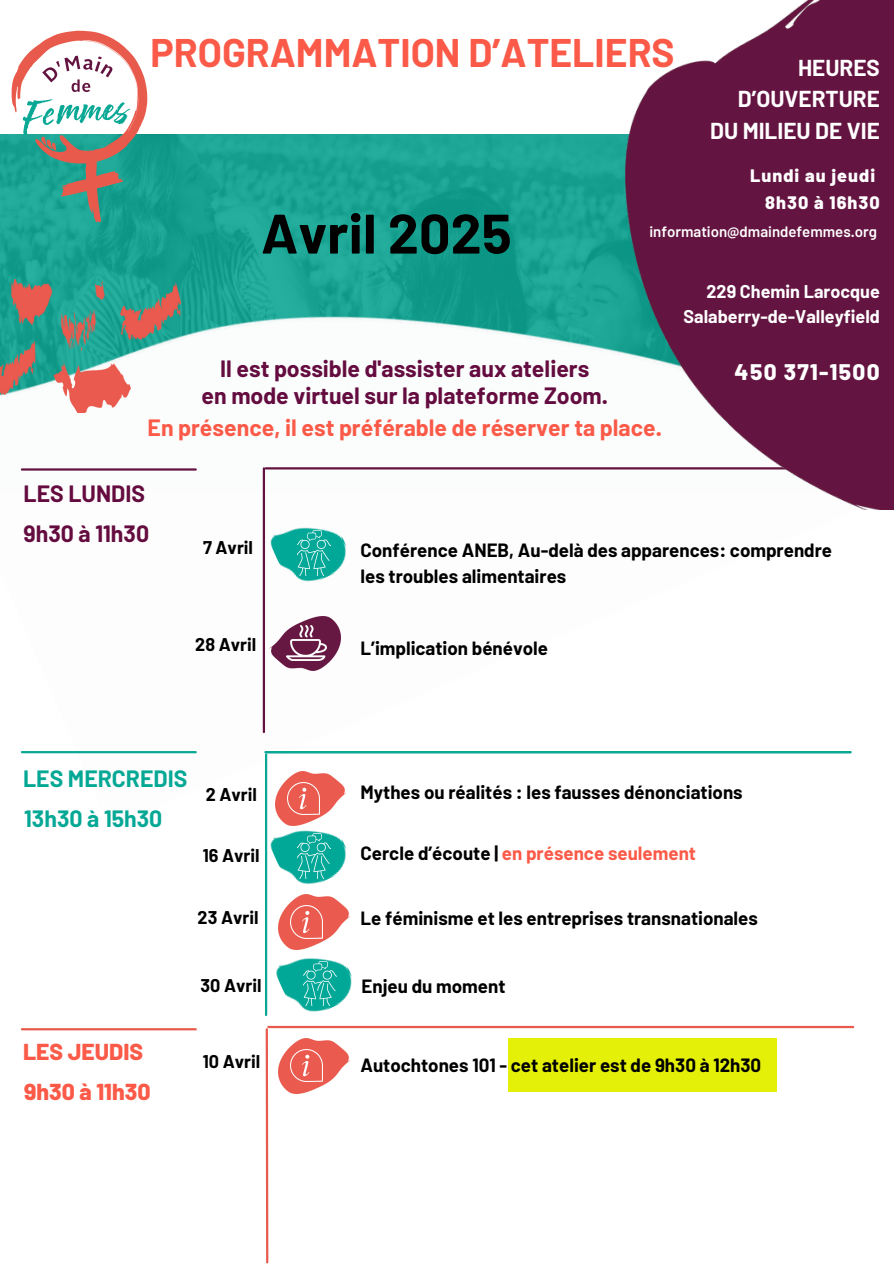
<style>
.page{position:relative;width:894px;height:1264px;background:#fff}
.page>*{position:absolute;margin:0;border:0;box-sizing:border-box;transform-origin:0 0}
.t1{font:700 55.5px "Barlow";color:#000}
.t2{font:700 39px "Barlow";color:#fb5a48}
.t3{font:700 23.1px/27.8px "Barlow";color:#640c3f;text-align:center}
.t4{font:700 23.1px "Barlow";color:#fb5a48}
.t5{font:700 23.1px "Barlow";color:#05a895}
.t6{font:800 23.1px "Barlow";color:#fb5a48}
.t7{font:700 22.5px/31.5px "Barlow";color:#fff;text-align:right}
.t8{font:800 22.5px "Barlow";letter-spacing:.06em;color:#fff}
.t9{font:700 18.75px/25.8px "Barlow";color:#000}
.t10{font:700 18.75px "Barlow";color:#fb5a48}
.t11{font:700 18px "Barlow";color:#000}
.t12{font:700 18px/24.8px "Barlow";color:#fff;text-align:right}
.t13{font:800 18px/27px "Barlow";letter-spacing:.06em;color:#fff;text-align:right}
.t14{font:600 15px "Barlow";color:#fff}
.s1{color:#000}
</style>
<div class="page">
<img style="left:0;top:87px;width:892px;height:724px">
<img style="left:0;top:279px;width:180px;height:133px">
<svg style="left:12px;top:31px;width:135px;height:191px"></svg>
<hr style="left:265px;top:1029px;width:3px;height:233px;background:#e85b4c">
<hr style="left:268px;top:1025px;width:584px;height:3px;background:#e85b4c">
<hr style="left:265px;top:751px;width:585px;height:2px;background:#08a895">
<hr style="left:22px;top:751px;width:174px;height:2px;background:#08a895">
<hr style="left:22px;top:1028px;width:174px;height:2px;background:#e85b4c">
<hr style="left:22px;top:468px;width:174px;height:2px;background:#631340">
<hr style="left:265px;top:467px;width:627px;height:2px;background:#631340">
<img style="left:625px;top:0;width:268px;height:509px">
<hr style="left:265px;top:754px;width:2px;height:261px;background:#08a895">
<hr style="left:263px;top:468px;width:2px;height:264px;background:#631340">
<img style="left:267px;top:509px;width:88px;height:84px">
<img style="left:297px;top:531px;width:33px;height:44px">
<img style="left:269px;top:616px;width:71px;height:54px">
<img style="left:287px;top:626px;width:39px;height:35px">
<img style="left:278px;top:1038px;width:72px;height:55px">
<img style="left:290px;top:1049px;width:33px;height:32px">
<img style="left:267px;top:811px;width:80px;height:84px">
<img style="left:297px;top:833px;width:33px;height:45px">
<img style="left:278px;top:894px;width:72px;height:45px">
<img style="left:290px;top:905px;width:33px;height:33px">
<img style="left:275px;top:771px;width:72px;height:54px">
<img style="left:287px;top:782px;width:32px;height:32px">
<img style="left:276px;top:939px;width:76px;height:73px">
<img style="left:303px;top:961px;width:33px;height:44px">
<div style="left:508px;top:1038px;width:268px;height:54px;background:#e5f008"></div>
<h3 class="t2" style="left:151px;top:28px;width:525px">PROGRAMMATION D’ATELIERS</h3>
<p class="t7" style="left:709px;top:51px;width:171px">HEURES<br>D’OUVERTURE<br>DU MILIEU DE VIE</p>
<p class="t13" style="left:749px;top:161px;width:131px">Lundi au jeudi<br>8h30 à 16h30</p>
<h5 class="t1" style="left:261px;top:198px;width:252px">Avril 2025</h5>
<p class="t14" style="left:649px;top:222px;width:229px">information@dmaindefemmes.org</p>
<h5 class="t12" style="left:683px;top:278px;width:198px">229 Chemin Larocque<br>Salaberry-de-Valleyfield</h5>
<h5 class="t3" style="left:201px;top:353px;width:408px">Il est possible d'assister aux ateliers<br>en mode virtuel sur la plateforme Zoom.</h5>
<p class="t4" style="left:147px;top:413px;width:515px">En présence, il est préférable de réserver ta place.</p>
<p class="t3" style="left:24px;top:479px;width:123px">LES LUNDIS</p>
<p class="t8" style="left:734px;top:357px;width:146px">450 371-1500</p>
<p class="t3" style="left:24px;top:518px;width:127px">9h30 à 11h30</p>
<h4 class="t11" style="left:203px;top:535px;width:52px">7 Avril</h4>
<h4 class="t11" style="left:195px;top:633px;width:62px">28 Avril</h4>
<p class="t9" style="left:360px;top:536px;width:473px">Conférence ANEB, Au-delà des apparences: comprendre les troubles alimentaires</p>
<h4 class="t9" style="left:360px;top:634px;width:189px">L’implication bénévole</h4>
<h4 class="t5" style="left:23px;top:764px;width:166px">LES MERCREDIS</h4>
<h1 class="t5" style="left:24px;top:804px;width:140px">13h30 à 15h30</h1>
<h5 class="t11" style="left:206px;top:783px;width:53px">2 Avril</h5>
<p class="t11" style="left:203px;top:843px;width:58px">16 Avril</p>
<h5 class="t11" style="left:197px;top:905px;width:62px">23 Avril</h5>
<p class="t9" style="left:360px;top:778px;width:383px">Mythes ou réalités : les fausses dénonciations</p>
<h3 class="t10" style="left:360px;top:841px;width:337px"><span class="s1">Cercle d’écoute |</span> en présence seulement</h3>
<h5 class="t9" style="left:360px;top:904px;width:399px">Le féminisme et les entreprises transnationales</h5>
<h2 class="t6" style="left:23px;top:1036px;width:122px">LES JEUDIS</h2>
<p class="t6" style="left:24px;top:1077px;width:128px">9h30 à 11h30</p>
<p class="t11" style="left:200px;top:973px;width:63px">30 Avril</p>
<h3 class="t9" style="left:361px;top:972px;width:145px">Enjeu du moment</h3>
<p class="t11" style="left:203px;top:1050px;width:59px">10 Avril</p>
<p class="t9" style="left:360px;top:1051px;width:402px">Autochtones 101 - cet atelier est de 9h30 à 12h30</p>
</div>
